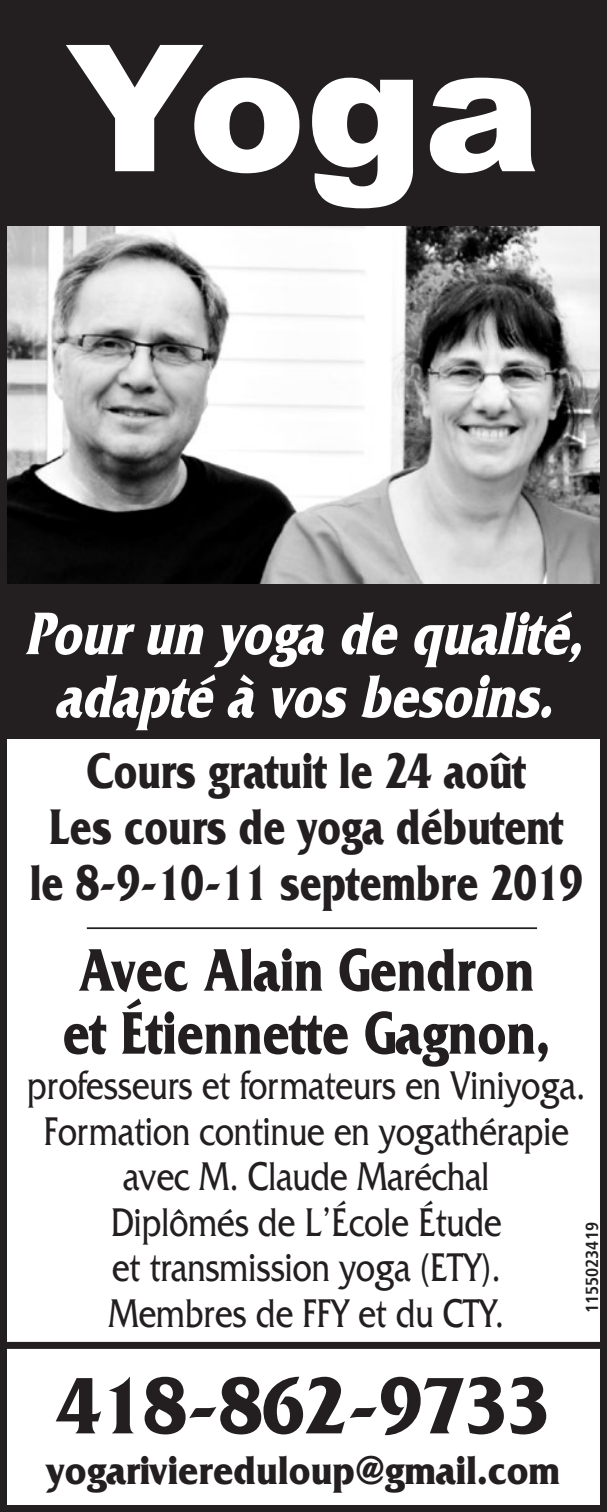
<style>
.page{position:relative;width:607px;height:1512px;background:#fff}
.page>*{position:absolute;margin:0;border:0;box-sizing:border-box;transform-origin:0 0}
.t1{font:900 176.4px "Arial";color:#fff}
.t2{font:700 84px "Friz Quadrata";color:#231f20;scale:.9 1}
.t3{font:italic 700 63px/63px "Friz Quadrata";color:#fff;text-align:center;scale:.8 1}
.t4{font:700 63px/63px "Friz Quadrata";color:#231f20;scale:.8 1}
.t5{font:700 52.5px/56px "Friz Quadrata";color:#231f20;text-align:center;scale:.78 1}
.t6{font:42px/45.5px "Friz Quadrata";color:#231f20;text-align:center;scale:.8 1}
.t7{font:700 42px "Friz Quadrata";color:#231f20;scale:.9 1}
.t8{font:700 condensed 17.5px "Frutiger";color:#231f20}
</style>
<div class="page">
<div style="left:0;top:0;width:606px;height:227px;background:#231f20"></div>
<img style="left:8px;top:227px;width:590px;height:357px">
<div style="left:0;top:0;width:606px;height:1512px;border:7px solid #231f20"></div>
<div style="left:0;top:584px;width:606px;height:155px;background:#231f20"></div>
<div style="left:0;top:1342px;width:606px;height:7px;background:#231f20"></div>
<hr style="left:87px;top:927px;width:450px;height:2px;background:#231f20">
<h1 class="t1" style="left:66px;top:-20px;width:477px">Yoga</h1>
<h3 class="t3" style="left:25px;top:602px;width:716px">Pourun y ogadequalité, adaptéàvosbesoins.</h3>
<p class="t5" style="left:30px;top:743px;width:709px">Cours gratuit le 24 août<br>Les cours de yoga débutent le 8-9-10-11 septembre 2019</p>
<h3 class="t4" style="left:63px;top:939px;width:610px">Avec Alain Gendron et Étiennette Gagnon,</h3>
<p class="t6" style="left:27px;top:1063px;width:699px">professeurs et formateurs en Viniyoga.<br>Formation continue en yogathérapie avec M. Claude Maréchal<br>Diplômés de L’École Étude<br>et transmission yoga (ETY).<br>Membres de FFY et du CTY.</p>
<p class="t8" style="left:581px;top:1313px;width:93px;rotate:-90deg">1155023419</p>
<h2 class="t2" style="left:58px;top:1360px;width:547px">418-862-9733</h2>
<p class="t7" style="left:47px;top:1447px;width:572px">yogariviereduloup@gmail.com</p>
</div>
